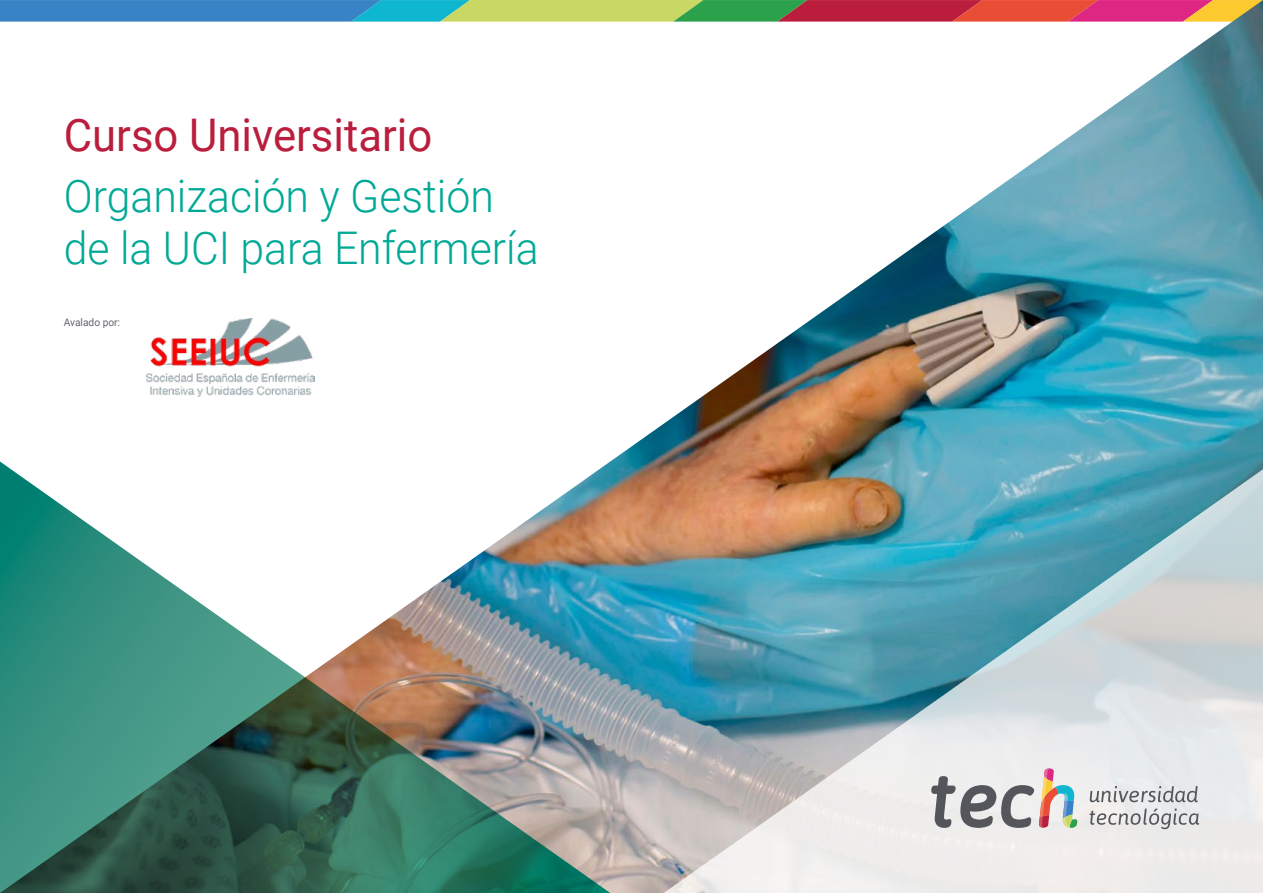
<style>
.page{position:relative;width:1263px;height:893px;background:#fff}
.page>*{position:absolute;margin:0;border:0;box-sizing:border-box;transform-origin:0 0}
.t1{font:300 45px/52.5px "Roboto";color:#00a996;scale:.95 1}
.t2{font:45px "Roboto";color:#ba1e3c}
.t3{font:10.5px "Roboto";color:#61646a}
</style>
<div class="page">
<img style="left:0;top:0;width:1263px;height:454px">
<img style="left:0;top:446px;width:640px;height:447px">
<img style="left:634px;top:454px;width:629px;height:439px">
<svg style="left:931px;top:768px;width:146px;height:60px"></svg>
<svg style="left:1090px;top:786px;width:108px;height:16px;background:#bfc1c4"></svg>
<svg style="left:1090px;top:809px;width:109px;height:20px;background:#c9c9ca"></svg>
<img style="left:146px;top:318px;width:168px;height:79px">
<p class="t2" style="left:64px;top:103px;width:370px">Curso Universitario</p>
<p class="t1" style="left:64px;top:168px;width:501px">Organización y Gestión de la UCI para Enfermería</p>
<p class="t3" style="left:64px;top:315px;width:58px">Avalado por:</p>
</div>
